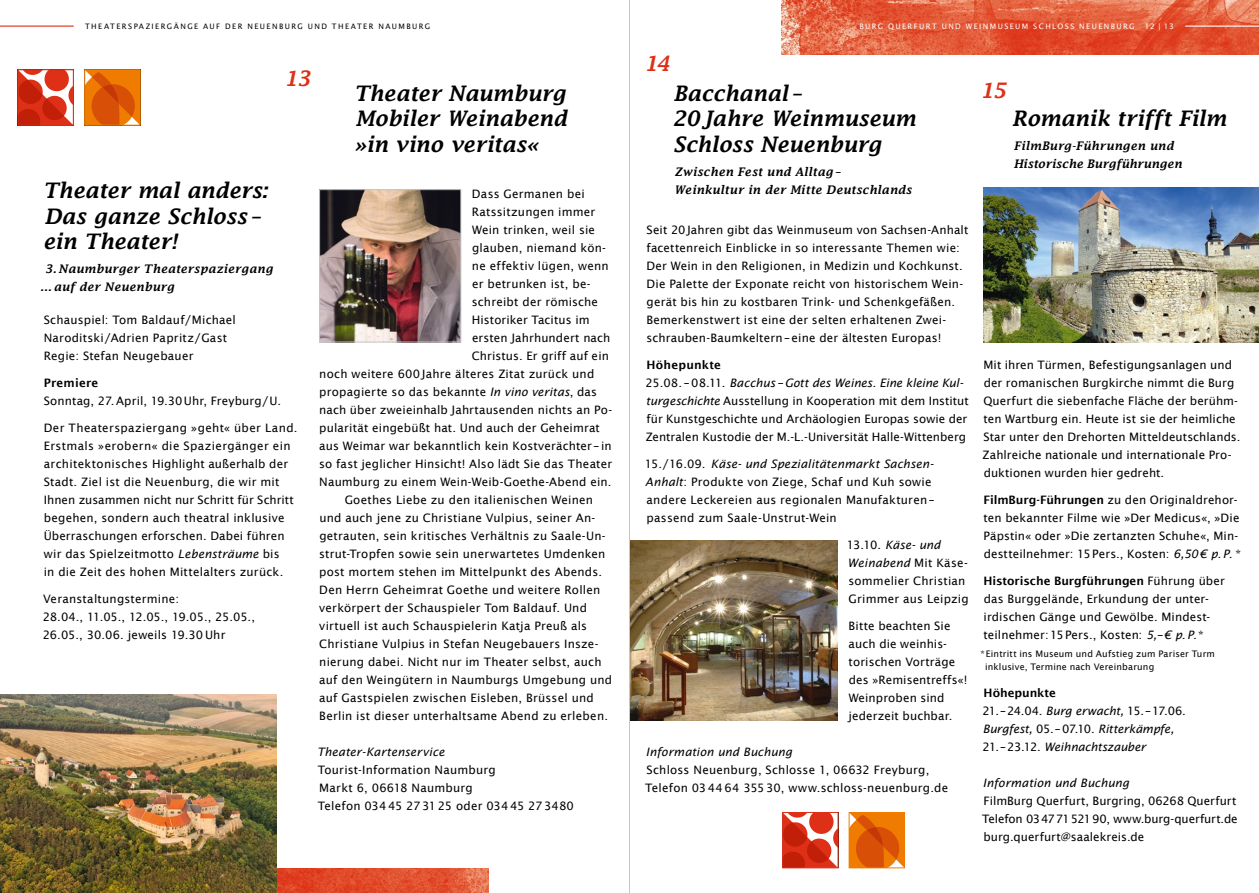
<style>
.page{position:relative;width:1259px;height:893px;background:#fff}
.page>*{position:absolute;margin:0;border:0;box-sizing:border-box;transform-origin:0 0}
.t1{font:italic 600 21px/25.5px "Lucida Fax";letter-spacing:.005em;color:#000}
.t2{font:italic 600 21px "Lucida Fax";color:#dd3017}
.t3{font:11.7px/18px "Lucida Sans";letter-spacing:.015em;color:#000}
.t4{font:italic 11.7px/18px "Lucida Sans";color:#000}
.t5{font:italic 600 11.7px/18px "Lucida Fax";letter-spacing:.03em;color:#000}
.t6{font:11.7px/18px "Lucida Sans";letter-spacing:-.01em;color:#000}
.t7{font:600 11.7px "Lucida Sans";letter-spacing:.015em;color:#000}
.t8{font:9px/13.5px "Lucida Sans";letter-spacing:.02em;color:#000}
.t9{font:7.5px "Lucida Sans";letter-spacing:.19em;color:#000}
.t10{font:7.5px "Lucida Sans";letter-spacing:.19em;color:#fff}
.s1{font-style:italic}
.s2{font-weight:600}
.s3{font-weight:600;font-style:normal}
.s4{font-style:normal}
</style>
<div class="page">
<svg style="left:86px;top:71px;width:52px;height:53px;background:#e2680b"></svg>
<div style="left:84px;top:69px;width:56px;height:57px;border:1px solid #ef7c00"></div>
<svg style="left:850px;top:814px;width:53px;height:52px;background:#e2680a"></svg>
<div style="left:848px;top:812px;width:57px;height:56px;border:1px solid #ef7c00"></div>
<img style="left:781px;top:0;width:478px;height:54px">
<img style="left:276px;top:868px;width:212px;height:25px">
<svg style="left:20px;top:71px;width:52px;height:53px"></svg>
<div style="left:18px;top:69px;width:56px;height:57px;border:1px solid #dd3017"></div>
<svg style="left:784px;top:814px;width:52px;height:52px"></svg>
<div style="left:782px;top:812px;width:56px;height:56px;border:1px solid #dd3017"></div>
<hr style="left:1185px;top:26px;width:74px;height:1px;background:#fff">
<hr style="left:0;top:26px;width:74px;height:1px;background:#dd3017">
<img style="left:630px;top:540px;width:208px;height:180px">
<img style="left:321px;top:191px;width:138px;height:149px">
<div style="left:319px;top:189px;width:142px;height:153px;border:1px solid #c5c6c6"></div>
<img style="left:0;top:695px;width:276px;height:198px">
<img style="left:983px;top:187px;width:276px;height:155px">
<hr style="left:629px;top:0;width:1px;height:893px;background:#c5c6c6">
<p class="t9" style="left:85px;top:22px;width:347px">The ate rspazIe rgänge auf de r Ne ue nb urg und The ate r N aumb urg</p>
<p class="t10" style="left:859px;top:22px;width:277px">Burg Que rf urt und We inm useum Schlo ss Ne ue nb urg</p>
<p class="t10" style="left:1144px;top:22px;width:31px">12 | 13</p>
<h1 class="t2" style="left:284px;top:66px;width:28px">13</h1>
<h1 class="t1" style="left:354px;top:81px;width:214px;text-align:justify">Theater Naumburg Mobiler Weinabend »in vino veritas«</h1>
<h1 class="t1" style="left:43px;top:178px;width:226px">Theater mal anders:<br>Das ganze Schloss – ein Theater!</h1>
<p class="t5" style="left:40px;top:260px;width:234px;text-indent:5px">3. Naumburger Theaterspaziergang …auf der Neuenburg</p>
<p class="t3" style="left:44px;top:311px;width:194px">Schauspiel: Tom Baldauf/Michael<br>Naroditski/Adrien Papritz/Gast<br>Regie: Stefan Neugebauer</p>
<p class="t7" style="left:44px;top:376px;width:56px">Premiere</p>
<p class="t3" style="left:44px;top:392px;width:239px">Sonntag, 27. April, 19.30 U hr, Freyburg/U.</p>
<p class="t3" style="left:44px;top:419px;width:255px">Der Theaterspaziergang »geht« über Land.<br>Erstmals »erobern« die Spaziergänger ein architektonisches Highlight außerhalb der Stadt. Ziel ist die Neuenburg, die wir mit<br>I hnen zusammen nicht nur Schritt für Schritt begehen, sondern auch theatral inklusive Überraschungen erforschen. Dabei führen wir das Spielzeitmotto <span class="s1">Lebensträume</span> bis<br>in die Zeit des hohen Mittelalters zurück.</p>
<p class="t6" style="left:43px;top:590px;width:214px">Veranstaltungstermine:<br>28.04., 11.05., 12.05., 19.05., 25.05.,<br>26.05., 30.06. jeweils 19.30 U hr</p>
<p class="t3" style="left:472px;top:185px;width:114px">Dass Germanen bei</p>
<p class="t3" style="left:472px;top:203px;width:125px">Ratssitzungen immer</p>
<p class="t3" style="left:472px;top:221px;width:124px">Wein trinken, weil sie</p>
<p class="t3" style="left:472px;top:239px;width:136px">glauben, niemand kön-</p>
<p class="t3" style="left:472px;top:257px;width:138px">ne effektiv lügen, wenn</p>
<p class="t3" style="left:472px;top:275px;width:120px">er betrunken ist, be-</p>
<p class="t3" style="left:472px;top:293px;width:128px">schreibt der römische</p>
<p class="t3" style="left:472px;top:311px;width:119px">H istoriker Tacitus im</p>
<p class="t3" style="left:472px;top:329px;width:140px">ersten Jahrhundert nach</p>
<p class="t3" style="left:472px;top:347px;width:139px">Christus. Er griff auf ein</p>
<p class="t3" style="left:319px;top:365px;width:277px">noch weitere 600Jahre älteres Zitat zurück und</p>
<p class="t3" style="left:319px;top:383px;width:279px">propagierte so das bekannte <span class="s1">In vino veritas</span>, das</p>
<p class="t3" style="left:319px;top:401px;width:294px">nach über zweieinhalb Jahrtausenden nichts an Po-</p>
<p class="t3" style="left:319px;top:419px;width:282px">pularität eingebüßt hat. U nd auch der Geheimrat</p>
<p class="t3" style="left:319px;top:437px;width:294px">aus Weimar war bekanntlich kein Kostverächter – in</p>
<p class="t3" style="left:319px;top:455px;width:294px">so fast jeglicher H insicht! Also lädt Sie das Theater</p>
<p class="t3" style="left:319px;top:473px;width:294px">Naumburg zu einem Wein-Weib-Goethe-Abend ein.</p>
<p class="t3" style="left:345px;top:491px;width:250px">Goethes Liebe zu den italienischen Weinen</p>
<p class="t3" style="left:319px;top:509px;width:277px">und auch jene zu Christiane Vulpius, seiner An-</p>
<p class="t3" style="left:319px;top:527px;width:288px">getrauten, sein kritisches Verhältnis zu Saale-U n-</p>
<p class="t3" style="left:319px;top:545px;width:288px">strut-Tropfen sowie sein unerwartetes U mdenken</p>
<p class="t3" style="left:319px;top:563px;width:284px">post mortem stehen im Mittelpunkt des Abends.</p>
<p class="t3" style="left:319px;top:581px;width:282px">Den Herrn Geheimrat Goethe und weitere Rollen</p>
<p class="t3" style="left:319px;top:599px;width:269px">verkörpert der Schauspieler Tom Baldauf. U nd</p>
<p class="t3" style="left:319px;top:617px;width:269px">virtuell ist auch Schauspielerin Katja Preuß als</p>
<p class="t3" style="left:319px;top:635px;width:281px">Christiane Vulpius in Stefan Neugebauers I nsze-</p>
<p class="t3" style="left:319px;top:653px;width:284px">nierung dabei. N icht nur im Theater selbst, auch</p>
<p class="t3" style="left:319px;top:671px;width:294px">auf den Weingütern in Naumburgs U mgebung und</p>
<p class="t3" style="left:319px;top:689px;width:276px">auf Gastspielen zwischen Eisleben, Brüssel und</p>
<p class="t3" style="left:319px;top:707px;width:290px">Berlin ist dieser unterhaltsame Abend zu erleben.</p>
<p class="t4" style="left:317px;top:743px;width:129px">Theater-Kartenservice</p>
<p class="t3" style="left:318px;top:761px;width:257px">Tourist-I nformation Naumburg<br>Markt 6, 06618 Naumburg<br>Telefon 03445 273125 oder 03445 273480</p>
<h1 class="t2" style="left:644px;top:52px;width:27px">14</h1>
<h1 class="t1" style="left:672px;top:81px;width:245px">Bacchanal –<br>20Jahre Weinmuseum<br>Schloss Neuenburg</h1>
<p class="t5" style="left:674px;top:163px;width:239px">Zwischen Fest und Alltag –<br>Weinkultur in der Mitte Deutschlands</p>
<p class="t3" style="left:646px;top:221px;width:324px">Seit 20Jahren gibt das Weinmuseum von Sachsen-Anhalt facettenreich Einblicke in so interessante Themen wie:<br>Der Wein in den Religionen, in Medizin und Kochkunst.<br>Die Palette der Exponate reicht von historischem Wein&shy;gerät bis hin zu kostbaren Trink- und Schenkgefäßen.<br>Bemerkenstwert ist eine der selten erhaltenen Zwei&shy;schrauben-Baumkeltern–eine der ältesten Europas!</p>
<p class="t3" style="left:645px;top:356px;width:325px"><span class="s2">Höhepunkte<br></span>25.08. –08.11. <span class="s1">Bacchus – Gott des Weines. Eine kleine Kul&shy;turgeschichte</span> Ausstellung in Kooperation mit dem I nstitut für Kunstgeschichte und Archäologien Europas sowie der Zentralen Kustodie der M.-L.-U niversität Halle-Wittenberg</p>
<p class="t3" style="left:645px;top:455px;width:291px">15./16.09. <span class="s1">Käse- und Spezialitätenmarkt Sachsen-Anhalt</span>: Produkte von Ziege, Schaf und Kuh sowie andere Leckereien aus regionalen Manufakturen– passend zum Saale-U nstrut-Wein</p>
<p class="t3" style="left:847px;top:536px;width:123px">13.10. <span class="s1">Käse- und<br>Weinabend</span> Mit Käse&shy;sommelier Christian<br>Grimmer aus Leipzig</p>
<p class="t3" style="left:848px;top:617px;width:120px">Bitte beachten Sie auch die weinhis&shy;torischen Vorträge des »Remisentreffs«!<br>Weinproben sind jederzeit buchbar.</p>
<p class="t4" style="left:646px;top:743px;width:148px">Information und Buchung</p>
<p class="t3" style="left:645px;top:761px;width:304px">Schloss Neuenburg, Schlosse 1, 06632 Freyburg,<br>Telefon 034464 35530, www.schloss-neuenburg.de</p>
<h1 class="t2" style="left:980px;top:79px;width:27px">15</h1>
<h1 class="t1" style="left:1012px;top:105px;width:216px">Romanik trifft Film</h1>
<p class="t5" style="left:1013px;top:136px;width:170px">FilmBurg-Führungen und<br>Historische Burgführungen</p>
<p class="t3" style="left:982px;top:355px;width:259px">Mit ihren Türmen, Befestigungsanlagen und der romanischen Burgkirche nimmt die Burg Querfurt die siebenfache Fläche der berühm&shy;ten Wartburg ein. Heute ist sie der heimliche Star unter den Drehorten Mitteldeutschlands.<br>Zahlreiche nationale und internationale Pro&shy;duktionen wurden hier gedreht.</p>
<p class="t3" style="left:983px;top:490px;width:259px"><span class="s2">FilmBurg-Führungen</span> zu den Originaldrehor&shy;ten bekannter Filme wie »Der Medicus«, »Die Päpstin« oder »Die zertanzten Schuhe«, Min&shy;destteilnehmer: 15Pers., Kosten: <span class="s1">6,50€ p.P.</span> *</p>
<p class="t3" style="left:983px;top:571px;width:243px"><span class="s2">Historische Burgführungen</span> Führung über das Burggelände, Erkundung der unter&shy;irdischen Gänge und Gewölbe. Mindest&shy;teilnehmer:15Pers., Kosten: <span class="s1">5,–€ p.P.</span> *</p>
<p class="t8" style="left:985px;top:647px;width:231px;text-indent:-5px">*Eintritt ins Museum und Aufstieg zum Pariser Turm inklusive, Termine nach Vereinbarung</p>
<p class="t4" style="left:982px;top:684px;width:205px"><span class="s3">Höhepunkte<br></span><span class="s4">21.–24.04.</span> Burg erwacht, <span class="s4">15.–17.06.<br></span>Burgfest, <span class="s4">05.–07.10.</span> Ritterkämpfe,<br><span class="s4">21.–23.12.</span> Weihnachtszauber</p>
<p class="t4" style="left:983px;top:774px;width:148px">Information und Buchung</p>
<p class="t3" style="left:982px;top:792px;width:257px;text-align:justify">FilmBurg Querfurt, Burgring, 06268 Querfurt Telefon 03477152190, www.burg-querfurt.de burg.querfurt@saalekreis.de</p>
</div>
